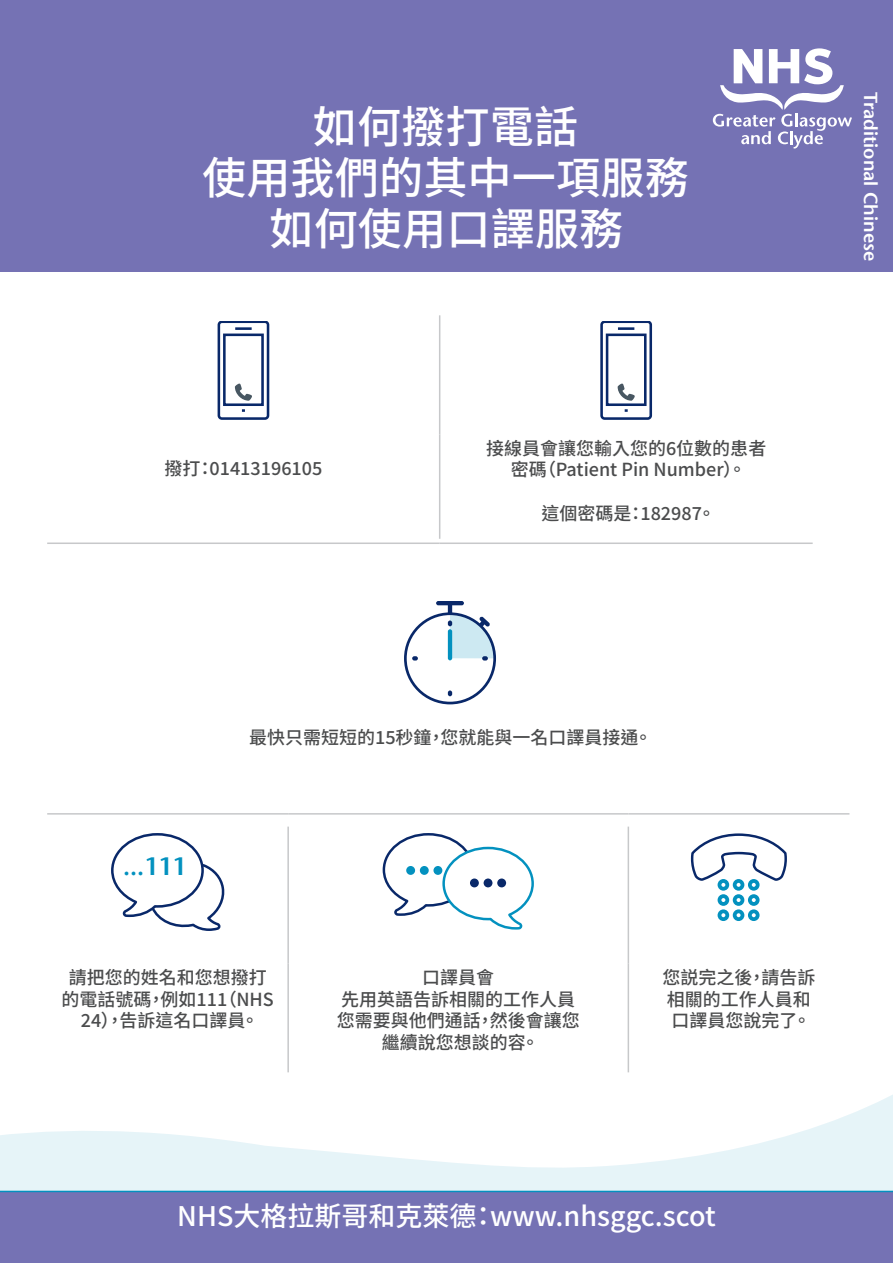
<style>
.page{position:relative;width:893px;height:1263px;background:#fff}
.page>*{position:absolute;margin:0;border:0;box-sizing:border-box;transform-origin:0 0}
.t1{font:500 44.25px "Source Han Sans TW";color:#fff}
.t2{font:500 27px "Source Han Sans TW";color:#fff}
.t3{font:600 24.6px "Stone Sans";color:#0391bf}
.t4{font:600 18.75px "Stone Sans";color:#fff}
.t5{font:500 18px/21.6px "Source Han Sans TW";color:#4b4c4d;text-align:center}
</style>
<div class="page">
<svg style="left:0;top:917px;width:893px;height:274px"></svg>
<div style="left:0;top:0;width:893px;height:272px;background:#7572b4"></div>
<hr style="left:439px;top:315px;width:1px;height:119px;background:#c7c8ca">
<hr style="left:439px;top:434px;width:1px;height:105px;background:#c7c8ca">
<hr style="left:47px;top:542px;width:393px;height:2px;background:#c7c8ca">
<hr style="left:440px;top:542px;width:373px;height:2px;background:#c7c8ca">
<div style="left:218px;top:321px;width:51px;height:99px;border:3px solid #092869;border-radius:3px"></div>
<div style="left:223px;top:334px;width:41px;height:72px;border:3px solid #092869"></div>
<hr style="left:235px;top:327px;width:17px;height:3px;background:#092869">
<svg style="left:235px;top:384px;width:17px;height:17px"></svg>
<div style="left:600px;top:321px;width:52px;height:99px;border:3px solid #092869;border-radius:3px"></div>
<div style="left:606px;top:334px;width:41px;height:72px;border:3px solid #092869"></div>
<hr style="left:618px;top:327px;width:16px;height:3px;background:#092869">
<svg style="left:618px;top:384px;width:17px;height:17px"></svg>
<hr style="left:287px;top:827px;width:2px;height:137px;background:#c7c8ca">
<hr style="left:628px;top:827px;width:1px;height:137px;background:#c7c8ca">
<hr style="left:287px;top:964px;width:2px;height:108px;background:#c7c8ca">
<hr style="left:628px;top:964px;width:1px;height:108px;background:#c7c8ca">
<hr style="left:47px;top:813px;width:241px;height:2px;background:#c7c8ca">
<hr style="left:288px;top:813px;width:340px;height:2px;background:#c7c8ca">
<hr style="left:628px;top:813px;width:221px;height:2px;background:#c7c8ca">
<div style="left:404px;top:612px;width:92px;height:92px;border:3px solid #092869;border-radius:50%"></div>
<svg style="left:448px;top:690px;width:4px;height:6px"></svg>
<svg style="left:412px;top:656px;width:6px;height:4px"></svg>
<hr style="left:436px;top:601px;width:28px;height:4px;background:#092869;border-radius:2px">
<svg style="left:448px;top:602px;width:47px;height:58px"></svg>
<svg style="left:111px;top:833px;width:114px;height:97px"></svg>
<svg style="left:382px;top:833px;width:152px;height:97px"></svg>
<div style="left:497px;top:878px;width:9px;height:9px;background:#092869;border-radius:50%"></div>
<div style="left:484px;top:878px;width:8px;height:9px;background:#092869;border-radius:50%"></div>
<div style="left:470px;top:878px;width:9px;height:9px;background:#092869;border-radius:50%"></div>
<svg style="left:690px;top:833px;width:98px;height:88px"></svg>
<div style="left:0;top:1191px;width:893px;height:72px;background:#7572b4"></div>
<svg style="left:713px;top:48px;width:139px;height:101px"></svg>
<p class="t1" style="left:313px;top:102px;width:267px">如何撥打電話</p>
<p class="t1" style="left:202px;top:153px;width:488px">使用我們的其中一項服務</p>
<p class="t1" style="left:269px;top:204px;width:356px">如何使用口譯服務</p>
<p class="t5" style="left:164px;top:458px;width:159px">撥打：01413196105</p>
<p class="t5" style="left:486px;top:438px;width:282px">接線員會讓您輸入您的6位數的患者密碼（Patient Pin Number）。</p>
<p class="t5" style="left:541px;top:502px;width:176px">這個密碼是：182987。</p>
<p class="t4" style="left:882px;top:92px;width:171px;rotate:90deg">Traditional Chinese</p>
<p class="t5" style="left:249px;top:727px;width:405px">最快只需短短的15秒鐘，您就能與一名口譯員接通。</p>
<h3 class="t3" style="left:123px;top:852px;width:65px">...111</h3>
<p class="t5" style="left:62px;top:967px;width:214px">請把您的姓名和您想撥打的電話號碼，例如111（NHS<br>24），告訴這名口譯員。</p>
<p class="t5" style="left:422px;top:967px;width:73px">口譯員會</p>
<p class="t5" style="left:341px;top:989px;width:236px">先用英語告訴相關的工作人員</p>
<p class="t5" style="left:337px;top:1010px;width:245px">您需要與他們通話，然後會讓您</p>
<p class="t5" style="left:382px;top:1032px;width:159px">繼續說您想談的容。</p>
<p class="t5" style="left:662px;top:967px;width:155px;text-align:left">您説完之後，請告訴相關的工作人員和口譯員您說完了。</p>
<p class="t2" style="left:177px;top:1201px;width:540px">NHS大格拉斯哥和克萊德：www.nhsggc.scot</p>
</div>
